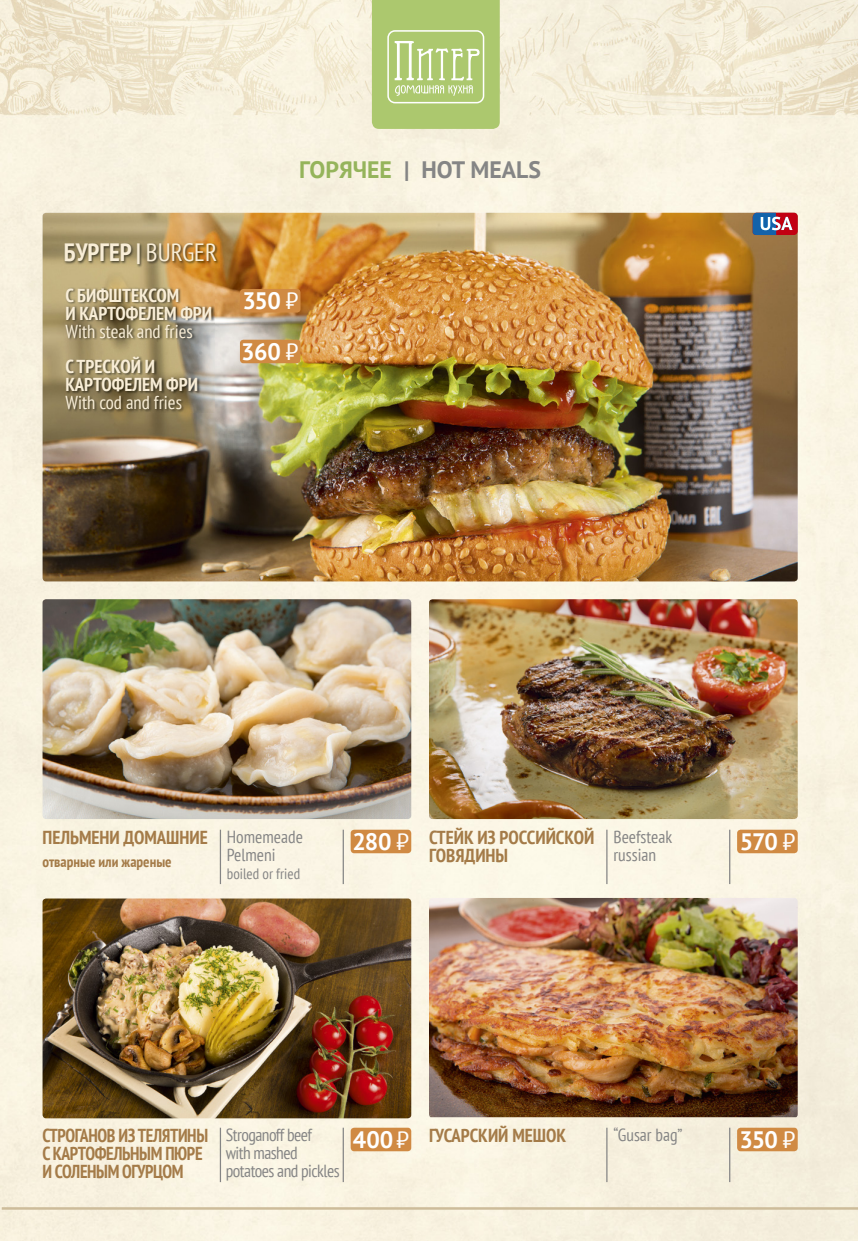
<style>
.page{position:relative;width:858px;height:1241px;background:#fff}
.page>*{position:absolute;margin:0;border:0;box-sizing:border-box;transform-origin:0 0}
.t1{font:700 condensed 25px "PT Sans";color:#f9eed7}
.t2{font:700 23.75px/50.6px "PT Sans";letter-spacing:-.025em;color:#fff}
.t3{font:700 23.75px "PT Sans";color:#858585}
.t4{font:700 condensed 18.75px/17.9px "PT Sans";color:#a47b48}
.t5{font:700 condensed 18.75px/17.9px "PT Sans";letter-spacing:-.02em;color:#a47b48;scale:.94 1}
.t6{font:700 condensed 18.75px/17.9px "PT Sans";color:#f9eed7}
.t7{font:condensed 18.75px "PT Sans";color:#f9eed7}
.t8{font:condensed 17.5px/17.9px "PT Sans";color:#858585}
.t9{font:condensed 17.5px/17.9px "PT Sans";letter-spacing:-.03em;color:#858585}
.t10{font:700 condensed 15px "PT Sans";color:#a47b48}
.t11{font:condensed 15px "PT Sans";color:#858585}
.s1{font-weight:400}
.s2{color:#95b45b}
</style>
<div class="page">
<img style="left:0;top:0;width:857px;height:1240px">
<hr style="left:2px;top:1206px;width:855px;height:3px;background:#cdbc9a">
<svg style="left:372px;top:0;width:127px;height:129px;background:#b3cd7b"></svg>
<hr style="left:606px;top:829px;width:1px;height:54px;background:#858585">
<hr style="left:729px;top:829px;width:1px;height:54px;background:#858585">
<hr style="left:342px;top:1127px;width:2px;height:54px;background:#858585">
<hr style="left:220px;top:1127px;width:1px;height:54px;background:#858585">
<hr style="left:606px;top:1127px;width:1px;height:54px;background:#858585">
<hr style="left:729px;top:1127px;width:1px;height:54px;background:#858585">
<hr style="left:342px;top:829px;width:2px;height:54px;background:#858585">
<hr style="left:220px;top:829px;width:1px;height:54px;background:#858585">
<div style="left:737px;top:829px;width:60px;height:24px;background:#d08a43;border-radius:4px"></div>
<div style="left:737px;top:1127px;width:60px;height:24px;background:#d08a43;border-radius:4px"></div>
<div style="left:350px;top:1127px;width:61px;height:24px;background:#d08a43;border-radius:4px"></div>
<div style="left:350px;top:829px;width:61px;height:24px;background:#d08a43;border-radius:4px"></div>
<img style="left:429px;top:599px;width:368px;height:220px">
<img style="left:43px;top:898px;width:368px;height:220px">
<img style="left:429px;top:897px;width:368px;height:219px">
<img style="left:43px;top:599px;width:368px;height:220px">
<img style="left:43px;top:213px;width:754px;height:368px">
<svg style="left:752px;top:213px;width:45px;height:22px"></svg>
<img style="left:64px;top:242px;width:155px;height:25px">
<img style="left:64px;top:287px;width:151px;height:125px">
<div style="left:240px;top:289px;width:60px;height:23px;background:#d08a43;border-radius:4px"></div>
<div style="left:240px;top:339px;width:60px;height:24px;background:#d08a43;border-radius:4px"></div>
<h1 class="t1" style="left:64px;top:235px;width:155px">БУРГЕР | <span class="s1">BURGER</span></h1>
<p class="t6" style="left:65px;top:286px;width:148px">С БИФШТЕКСОМ<br>И КАРТОФЕЛЕМ ФРИ</p>
<p class="t7" style="left:65px;top:319px;width:129px">With steak and fries</p>
<p class="t6" style="left:65px;top:357px;width:134px">С ТРЕСКОЙ И<br>КАРТОФЕЛЕМ ФРИ</p>
<p class="t7" style="left:65px;top:390px;width:118px">With cod and fries</p>
<p class="t3" style="left:299px;top:153px;width:243px"><span class="s2">ГОРЯЧЕЕ</span> | HOT MEALS</p>
<p class="t2" style="left:241px;top:275px;width:59px">350 <span class="s1">₷<br></span>360 <span class="s1">₷</span></p>
<p class="t4" style="left:429px;top:827px;width:167px">СТЕЙК ИЗ РОССИЙСКОЙ<br>ГОВЯДИНЫ</p>
<p class="t4" style="left:43px;top:827px;width:167px">ПЕЛЬМЕНИ ДОМАШНИЕ</p>
<p class="t2" style="left:739px;top:815px;width:57px">570 <span class="s1">₷</span></p>
<p class="t8" style="left:613px;top:827px;width:60px">Beefsteak russian</p>
<p class="t8" style="left:227px;top:827px;width:77px">Homemeade<br>Pelmeni</p>
<p class="t2" style="left:352px;top:815px;width:58px">280 <span class="s1">₷</span></p>
<p class="t10" style="left:43px;top:851px;width:131px">отварные или жареные</p>
<p class="t11" style="left:227px;top:864px;width:75px">boiled or fried</p>
<p class="t5" style="left:43px;top:1125px;width:178px">СТРОГАНОВ ИЗ ТЕЛЯТИНЫ<br>С КАРТОФЕЛЬНЫМ ПЮРЕ<br>И СОЛЕНЫМ ОГУРЦОМ</p>
<p class="t9" style="left:226px;top:1125px;width:115px">Stroganoff beef with mashed potatoes and pickles</p>
<p class="t4" style="left:429px;top:1125px;width:139px">ГУСАРСКИЙ МЕШОК</p>
<p class="t8" style="left:613px;top:1125px;width:71px">“Gusar bag”</p>
<p class="t2" style="left:353px;top:1113px;width:58px">400 <span class="s1">₷</span></p>
<p class="t2" style="left:739px;top:1113px;width:57px">350 <span class="s1">₷</span></p>
</div>
